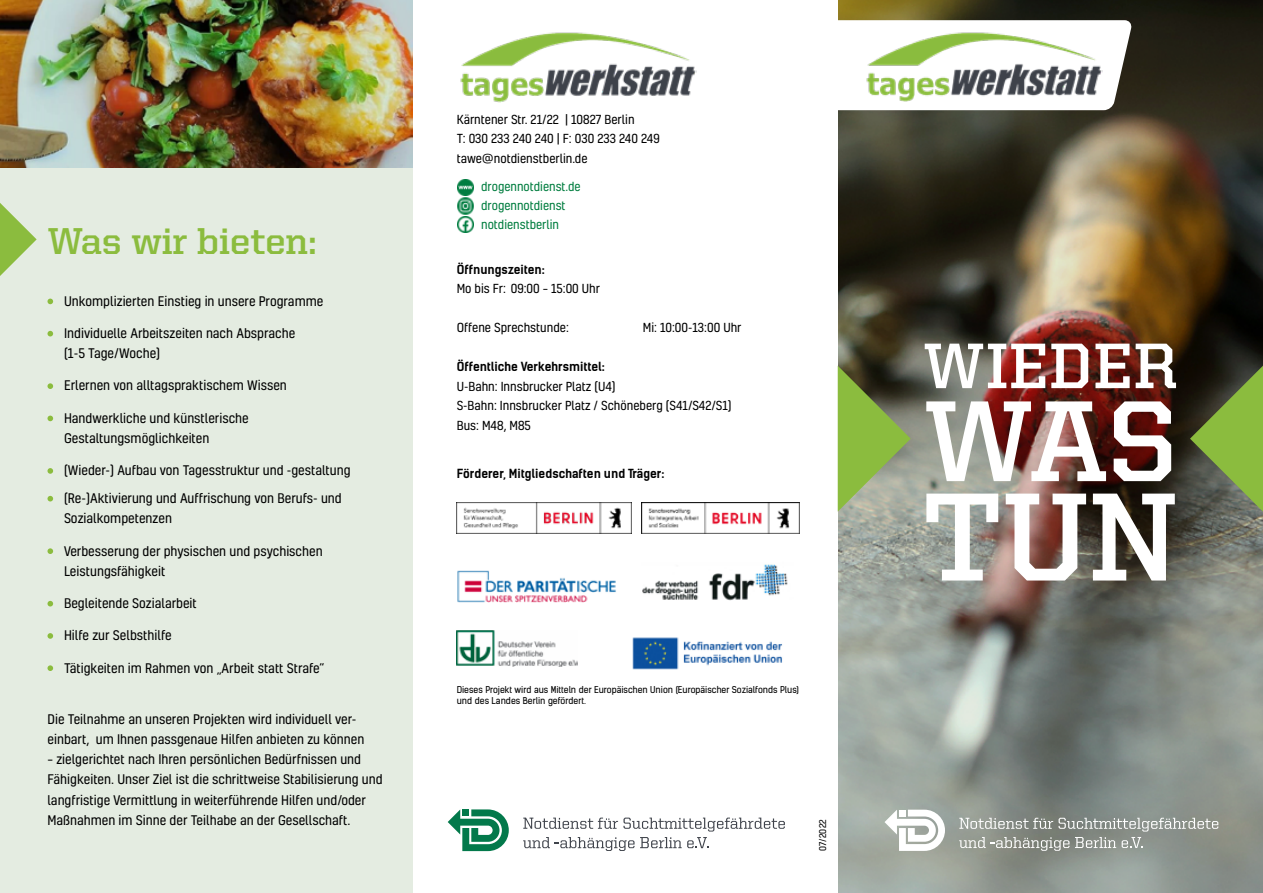
<style>
.page{position:relative;width:1263px;height:893px;background:#fff}
.page>*{position:absolute;margin:0;border:0;box-sizing:border-box;transform-origin:0 0}
.t1{font:700 126px "United Serif Reg";color:#fff}
.t2{font:700 115.5px "United Serif Reg";color:#fff}
.t3{font:700 64.5px "United Serif Reg";letter-spacing:.02em;color:#fff}
.t4{font:700 37.5px "United Serif Reg";letter-spacing:-.005em;color:#8bbc3e}
.t5{font:12.75px/20.2px "Kelson";color:#000}
.t6{font:12px/19.5px "Kelson";color:#000}
.t7{font:12px "Kelson Sans Bold BG";color:#000}
.t8{font:11.85px/18.8px "Kelson";color:#007d3f}
.t9{font:9px/10.8px "Kelson Sans Regular BG";color:#000}
.t10{font:9px "Kelson";letter-spacing:.02em;color:#000}
</style>
<div class="page">
<img style="left:838px;top:0;width:425px;height:893px">
<svg style="left:448px;top:809px;width:61px;height:42px"></svg>
<div style="left:462px;top:809px;width:7px;height:7px;background:#03794b"></div>
<svg style="left:523px;top:818px;width:262px;height:13px"></svg>
<svg style="left:523px;top:837px;width:111px;height:14px"></svg>
<svg style="left:640px;top:837px;width:68px;height:11px"></svg>
<div style="left:0;top:0;width:412px;height:893px;background:#e4ece1"></div>
<svg style="left:884px;top:810px;width:61px;height:41px"></svg>
<div style="left:899px;top:810px;width:7px;height:6px;background:#fff"></div>
<svg style="left:959px;top:818px;width:259px;height:13px;background:#a2a7a1"></svg>
<svg style="left:959px;top:837px;width:110px;height:14px;background:#a1a49d"></svg>
<svg style="left:1075px;top:837px;width:41px;height:11px"></svg>
<svg style="left:1122px;top:837px;width:21px;height:11px"></svg>
<svg style="left:838px;top:366px;width:73px;height:146px;background:#809954"></svg>
<svg style="left:1190px;top:366px;width:73px;height:146px;background:#657e3b"></svg>
<svg style="left:0;top:203px;width:37px;height:73px"></svg>
<img style="left:460px;top:32px;width:236px;height:71px">
<svg style="left:47px;top:299px;width:6px;height:5px"></svg>
<svg style="left:47px;top:331px;width:6px;height:5px"></svg>
<svg style="left:47px;top:383px;width:6px;height:6px"></svg>
<svg style="left:47px;top:416px;width:6px;height:5px"></svg>
<svg style="left:47px;top:468px;width:6px;height:6px"></svg>
<svg style="left:47px;top:496px;width:6px;height:5px"></svg>
<svg style="left:47px;top:548px;width:6px;height:6px"></svg>
<svg style="left:47px;top:601px;width:6px;height:5px"></svg>
<svg style="left:47px;top:633px;width:6px;height:6px"></svg>
<svg style="left:47px;top:665px;width:6px;height:6px"></svg>
<img style="left:458px;top:217px;width:16px;height:16px">
<img style="left:457px;top:180px;width:17px;height:35px">
<svg style="left:838px;top:20px;width:294px;height:90px"></svg>
<img style="left:863px;top:28px;width:239px;height:84px">
<img style="left:0;top:0;width:412px;height:168px">
<img style="left:642px;top:564px;width:146px;height:37px">
<img style="left:457px;top:630px;width:120px;height:37px">
<img style="left:457px;top:570px;width:159px;height:33px">
<img style="left:641px;top:502px;width:158px;height:32px">
<img style="left:457px;top:502px;width:174px;height:32px">
<img style="left:632px;top:637px;width:150px;height:33px">
<h3 class="t4" style="left:47px;top:220px;width:271px">Was wir bieten:</h3>
<p class="t5" style="left:64px;top:290px;width:261px">Unkomplizierten Einstieg in unsere Programme</p>
<p class="t5" style="left:64px;top:323px;width:233px">Individuelle Arbeitszeiten nach Absprache (1-5 Tage/Woche)</p>
<p class="t5" style="left:64px;top:375px;width:224px">Erlernen von alltagspraktischem Wissen</p>
<p class="t5" style="left:64px;top:407px;width:186px">Handwerkliche und künstlerische<br>Gestaltungsmöglichkeiten</p>
<p class="t5" style="left:64px;top:456px;width:288px;line-height:27.8px">(Wieder-) Aufbau von Tagesstruktur und -gestaltung (Re-)Aktivierung und Auffrischung von Berufs- und</p>
<p class="t5" style="left:64px;top:508px;width:110px">Sozialkompetenzen</p>
<p class="t5" style="left:64px;top:540px;width:260px">Verbesserung der physischen und psychischen<br>Leistungsfähigkeit</p>
<p class="t5" style="left:64px;top:593px;width:134px">Begleitende Sozialarbeit</p>
<p class="t5" style="left:64px;top:625px;width:109px">Hilfe zur Selbsthilfe</p>
<p class="t5" style="left:64px;top:657px;width:262px">Tätigkeiten im Rahmen von „Arbeit statt Strafe“</p>
<p class="t5" style="left:47px;top:708px;width:318px">Die Teilnahme an unseren Projekten wird individuell ver&shy;einbart, um Ihnen passgenaue Hilfen anbieten zu können</p>
<p class="t5" style="left:47px;top:749px;width:337px">– zielgerichtet nach Ihren persönlichen Bedürfnissen und Fähigkeiten. Unser Ziel ist die schrittweise Stabilisierung und langfristige Vermittlung in weiterführende Hilfen und/oder Maßnahmen im Sinne der Teilhabe an der Gesellschaft.</p>
<p class="t6" style="left:457px;top:109px;width:204px">Kärntener Str. 21/22 | 10827 Berlin<br>T: 030 233 240 240 | F: 030 233 240 249 tawe@notdienstberlin.de</p>
<p class="t8" style="left:481px;top:177px;width:101px">drogennotdienst.de drogennotdienst notdienstberlin</p>
<p class="t7" style="left:457px;top:262px;width:90px">Öffnungszeiten:</p>
<p class="t6" style="left:457px;top:279px;width:145px">Mo bis Fr: 09:00 – 15:00 Uhr</p>
<p class="t6" style="left:457px;top:318px;width:114px">Offene Sprechstunde:</p>
<p class="t6" style="left:643px;top:318px;width:100px">Mi: 10:00-13:00 Uhr</p>
<p class="t7" style="left:457px;top:359px;width:150px">Öffentliche Verkehrsmittel:</p>
<p class="t6" style="left:457px;top:376px;width:276px">U-Bahn: Innsbrucker Platz (U4)<br>S-Bahn: Innsbrucker Platz / Schöneberg (S41/S42/S1)<br>Bus: M48, M85</p>
<p class="t7" style="left:457px;top:466px;width:209px">Förderer, Mitgliedschaften und Träger:</p>
<p class="t9" style="left:457px;top:684px;width:344px">Dieses Projekt wird aus Mitteln der Europäischen Union (Europäischer Sozialfonds Plus) und des Landes Berlin gefördert.</p>
<p class="t10" style="left:817px;top:851px;width:34px;rotate:-90deg">07/2022</p>
<h3 class="t3" style="left:923px;top:331px;width:256px">WIEDER</h3>
<h2 class="t2" style="left:923px;top:378px;width:256px">WAS</h2>
<h1 class="t1" style="left:922px;top:468px;width:257px">TUN</h1>
</div>
